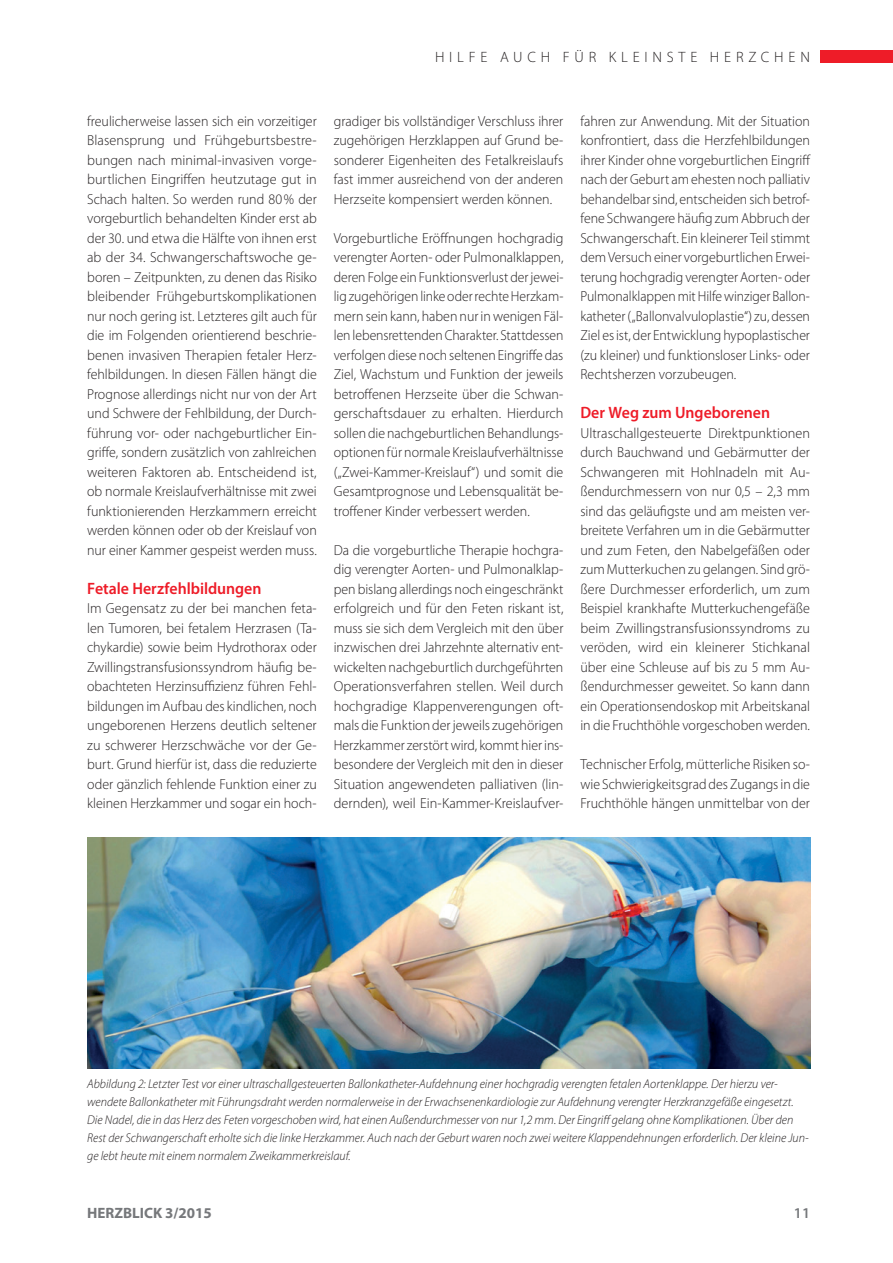
<style>
.page{position:relative;width:893px;height:1263px;background:#fff}
.page>*{position:absolute;margin:0;border:0;box-sizing:border-box;transform-origin:0 0}
.t1{font:600 16.5px "Myriad Pro";color:#ee1c28;scale:.96 1}
.t2{font:300 15px "Myriad Pro";color:#231f20}
.t3{font:700 15px "Myriad Pro";color:#76787b}
.t4{font:600 15px "Myriad Pro";color:#76787b}
.t5{font:300 14.55px/19.5px "Myriad Pro";letter-spacing:-.005em;color:#231f20;text-align:justify;scale:.96 1}
.t6{font:300 14.55px/19.5px "Myriad Pro";letter-spacing:-.005em;color:#231f20;text-align:justify}
.t7{font:italic 300 12.75px/18px "Myriad Pro";color:#231f20;scale:.96 1}
</style>
<div class="page">
<div style="left:821px;top:50px;width:72px;height:13px;background:#ee1c28"></div>
<img style="left:87px;top:838px;width:723px;height:230px">
<p class="t2" style="left:435px;top:48px;width:25px">H ilfe</p>
<p class="t2" style="left:500px;top:48px;width:14px">auch</p>
<p class="t2" style="left:563px;top:48px;width:12px">für</p>
<p class="t2" style="left:609px;top:48px;width:12px">kleinste</p>
<p class="t2" style="left:710px;top:48px;width:28px">H erzchen</p>
<p class="t5" style="left:87px;top:111px;width:241px">freulicherweise lassen sich ein vorzeitiger Blasensprung und Frühgeburtsbestre&shy;bungen nach minimal-invasiven vorge&shy;burtlichen Eingriffen heutzutage gut in Schach halten. So werden rund 80% der vorgeburtlich behandelten Kinder erst ab der 30. und etwa die Hälfte von ihnen erst ab der 34. Schwangerschaftswoche ge&shy;boren – Zeitpunkten, zu denen das Risiko bleibender Frühgeburtskomplikationen nur noch gering ist. Letzteres gilt auch für die im Folgenden orientierend beschrie&shy;benen invasiven Therapien fetaler Herz&shy;fehlbildungen. In diesen Fällen hängt die Prognose allerdings nicht nur von der Art und Schwere der Fehlbildung, der Durch&shy;führung vor- oder nachgeburtlicher Ein&shy;griffe, sondern zusätzlich von zahlreichen weiteren Faktoren ab. Entscheidend ist, ob normale Kreislaufverhältnisse mit zwei funktionierenden Herzkammern erreicht werden können oder ob der Kreislauf von nur einer Kammer gespeist werden muss.</p>
<p class="t1" style="left:87px;top:578px;width:183px">Fetale Herzfehlbildungen</p>
<p class="t6" style="left:87px;top:599px;width:231px">Im Gegensatz zu der bei manchen feta&shy;len Tumoren, bei fetalem Herzrasen (Ta&shy;chykardie) sowie beim Hydrothorax oder Zwillingstransfusionssyndrom häufig be&shy;obachteten Herzinsuffizienz führen Fehl&shy;bildungen im Aufbau des kindlichen, noch ungeborenen Herzens deutlich seltener zu schwerer Herzschwäche vor der Ge&shy;burt. Grund hierfür ist, dass die reduzierte oder gänzlich fehlende Funktion einer zu kleinen Herzkammer und sogar ein hoch-</p>
<p class="t5" style="left:334px;top:111px;width:241px">gradiger bis vollständiger Verschluss ihrer zugehörigen Herzklappen auf Grund be&shy;sonderer Eigenheiten des Fetalkreislaufs fast immer ausreichend von der anderen Herzseite kompensiert werden können.</p>
<p class="t6" style="left:334px;top:228px;width:231px">Vorgeburtliche Eröffnungen hochgradig verengter Aorten- oder Pulmonalklappen, deren Folge ein Funktionsverlust der jewei&shy;lig zugehörigen linke oder rechte Herzkam&shy;mern sein kann, haben nur in wenigen Fäl&shy;len lebensrettenden Charakter. Stattdessen verfolgen diese noch seltenen Eingriffe das Ziel, Wachstum und Funktion der jeweils betroffenen Herzseite über die Schwan&shy;gerschaftsdauer zu erhalten. Hierdurch sollen die nachgeburtlichen Behandlungs&shy;optionen für normale Kreislaufverhältnisse („Zwei-Kammer-Kreislauf“) und somit die Gesamtprognose und Lebensqualität be&shy;troffener Kinder verbessert werden.</p>
<p class="t5" style="left:334px;top:540px;width:241px">Da die vorgeburtliche Therapie hochgra&shy;dig verengter Aorten- und Pulmonalklap&shy;pen bislang allerdings noch eingeschränkt erfolgreich und für den Feten riskant ist, muss sie sich dem Vergleich mit den über inzwischen drei Jahrzehnte alternativ ent&shy;wickelten nachgeburtlich durchgeführten Operationsverfahren stellen. Weil durch hochgradige Klappenverengungen oft&shy;mals die Funktion der jeweils zugehörigen Herzkammer zerstört wird, kommt hier ins&shy;besondere der Vergleich mit den in dieser Situation angewendeten palliativen (lin&shy;dernden), weil Ein-Kammer-Kreislaufver-</p>
<p class="t5" style="left:580px;top:111px;width:241px">fahren zur Anwendung. Mit der Situation konfrontiert, dass die Herzfehlbildungen ihrer Kinder ohne vorgeburtlichen Eingriff nach der Geburt am ehesten noch palliativ behandelbar sind, entscheiden sich betrof&shy;fene Schwangere häufig zum Abbruch der Schwangerschaft. Ein kleinerer Teil stimmt dem Versuch einer vorgeburtlichen Erwei&shy;terung hochgradig verengter Aorten- oder Pulmonalklappen mit Hilfe winziger Ballon&shy;katheter („Ballonvalvuloplastie“) zu, dessen Ziel es ist, der Entwicklung hypoplastischer (zu kleiner) und funktionsloser Links- oder Rechtsherzen vorzubeugen.</p>
<p class="t1" style="left:580px;top:402px;width:199px">Der Weg zum Ungeborenen</p>
<p class="t6" style="left:580px;top:423px;width:231px">Ultraschallgesteuerte Direktpunktionen durch Bauchwand und Gebärmutter der Schwangeren mit Hohlnadeln mit Au&shy;ßendurchmessern von nur 0,5 – 2,3 mm sind das geläufigste und am meisten ver&shy;breitete Verfahren um in die Gebärmutter und zum Feten, den Nabelgefäßen oder zum Mutterkuchen zu gelangen. Sind grö&shy;ßere Durchmesser erforderlich, um zum Beispiel krankhafte Mutterkuchengefäße beim Zwillingstransfusionssyndroms zu veröden, wird ein kleinerer Stichkanal über eine Schleuse auf bis zu 5 mm Au&shy;ßendurchmesser geweitet. So kann dann ein Operationsendoskop mit Arbeitskanal in die Fruchthöhle vorgeschoben werden.</p>
<p class="t5" style="left:580px;top:755px;width:241px">Technischer Erfolg, mütterliche Risiken so&shy;wie Schwierigkeitsgrad des Zugangs in die Fruchthöhle hängen unmittelbar von der</p>
<p class="t7" style="left:87px;top:1074px;width:753px">Abbildung 2: Letzter Test vor einer ultraschallgesteuerten Ballonkatheter-Aufdehnung einer hochgradig verengten fetalen Aortenklappe. Der hierzu ver&shy;wendete Ballonkatheter mit Führungsdraht werden normalerweise in der Erwachsenenkardiologie zur Aufdehnung verengter Herzkranzgefäße eingesetzt.<br>Die Nadel, die in das Herz des Feten vorgeschoben wird, hat einen Außendurchmesser von nur 1,2 mm. Der Eingriff gelang ohne Komplikationen. Über den Rest der Schwangerschaft erholte sich die linke Herzkammer. Auch nach der Geburt waren noch zwei weitere Klappendehnungen erforderlich. Der kleine Jun&shy;ge lebt heute mit einem normalem Zweikammerkreislauf.</p>
<p class="t3" style="left:87px;top:1203px;width:126px">HERZBLICK 3/2015</p>
<p class="t4" style="left:794px;top:1203px;width:18px">11</p>
</div>
